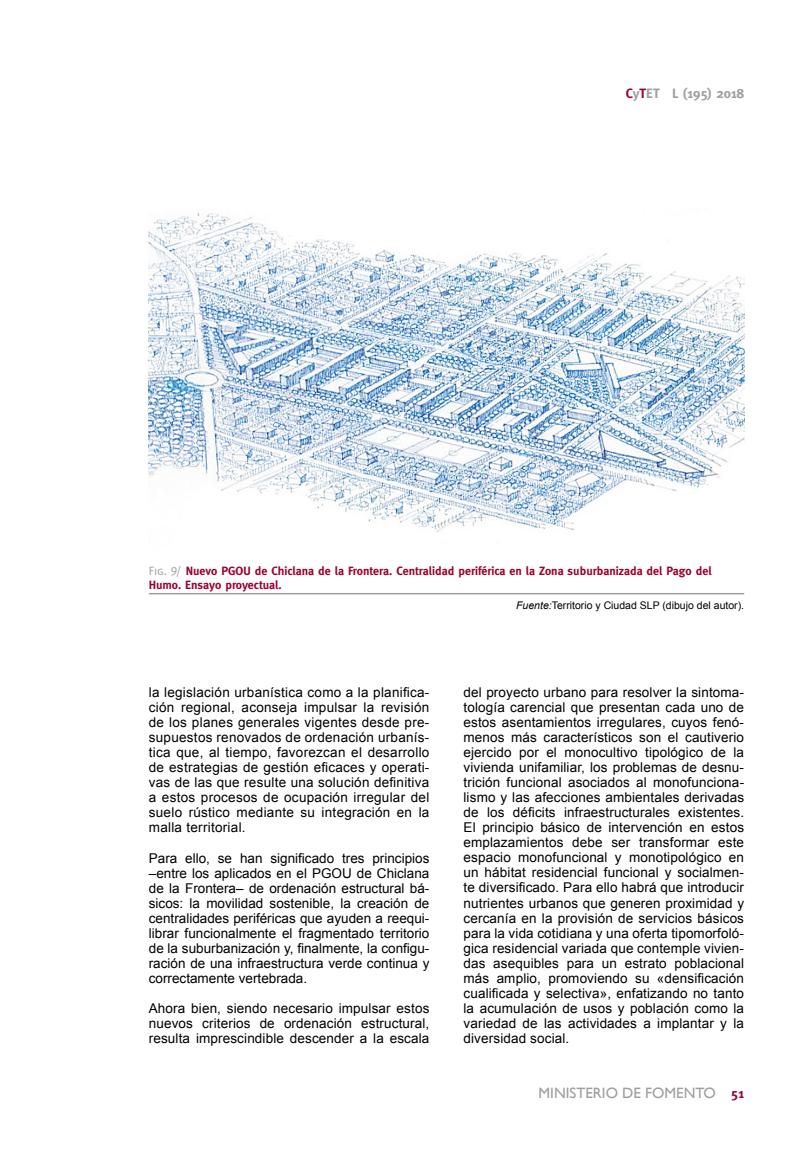
<style>
.page{position:relative;width:808px;height:1149px;background:#fff}
.page>*{position:absolute;margin:0;border:0;box-sizing:border-box;transform-origin:0 0}
.t1{font:15px "Gill Sans";color:#9c9e9f}
.t2{font:13.5px/15px "Arial";letter-spacing:.01em;color:#000;text-align:justify}
.t3{font:700 13.5px "Meta";color:#9c9e9f}
.t4{font:700 13.5px "Meta";color:#99042f}
.t5{font:700 12px/13.2px "Meta";color:#99042f}
.t6{font:10.5px "Arial";color:#000}
.s1{color:#99042f}
.s2{font-family:"Meta Caps";font-weight:400;color:#9c9e9f}
.s3{font-style:italic}
</style>
<div class="page">
<img style="left:149px;top:213px;width:595px;height:319px">
<hr style="left:149px;top:592px;width:595px;height:2px;background:#9c9e9f">
<p class="t3" style="left:626px;top:85px;width:120px"><span class="s1">C</span>y<span class="s1">T</span>ET L (195) 2018</p>
<p class="t5" style="left:149px;top:564px;width:564px"><span class="s2">Fig. 9/</span> Nuevo PGOU de Chiclana de la Frontera. Centralidad periférica en la Zona suburbanizada del Pago del<br>Humo. Ensayo proyectual.</p>
<p class="t6" style="left:516px;top:598px;width:229px"><span class="s3">Fuente:</span>Territorio y Ciudad SLP (dibujo del autor).</p>
<p class="t2" style="left:149px;top:685px;width:282px">la legislación urbanística como a la planifica&shy;ción regional, aconseja impulsar la revisión de los planes generales vigentes desde pre&shy;supuestos renovados de ordenación urbanís&shy;tica que, al tiempo, favorezcan el desarrollo de estrategias de gestión eficaces y operati&shy;vas de las que resulte una solución definitiva a estos procesos de ocupación irregular del suelo rústico mediante su integración en la malla territorial.</p>
<p class="t2" style="left:149px;top:850px;width:282px">Para ello, se han significado tres principios –entre los aplicados en el PGOU de Chiclana de la Frontera– de ordenación estructural bá&shy;sicos: la movilidad sostenible, la creación de centralidades periféricas que ayuden a reequi&shy;librar funcionalmente el fragmentado territorio de la suburbanización y, finalmente, la configu&shy;ración de una infraestructura verde continua y correctamente vertebrada.</p>
<p class="t2" style="left:149px;top:1000px;width:282px">Ahora bien, siendo necesario impulsar estos nuevos criterios de ordenación estructural, resulta imprescindible descender a la escala</p>
<p class="t2" style="left:463px;top:685px;width:282px">del proyecto urbano para resolver la sintoma&shy;tología carencial que presentan cada uno de estos asentamientos irregulares, cuyos fenó&shy;menos más característicos son el cautiverio ejercido por el monocultivo tipológico de la vivienda unifamiliar, los problemas de desnu&shy;trición funcional asociados al monofunciona&shy;lismo y las afecciones ambientales derivadas de los déficits infraestructurales existentes.<br>El principio básico de intervención en estos emplazamientos debe ser transformar este espacio monofuncional y monotipológico en un hábitat residencial funcional y socialmen&shy;te diversificado. Para ello habrá que introducir nutrientes urbanos que generen proximidad y cercanía en la provisión de servicios básicos para la vida cotidiana y una oferta tipomorfoló&shy;gica residencial variada que contemple vivien&shy;das asequibles para un estrato poblacional más amplio, promoviendo su «densificación cualificada y selectiva», enfatizando no tanto la acumulación de usos y población como la variedad de las actividades a implantar y la diversidad social.</p>
<p class="t1" style="left:538px;top:1083px;width:124px">MINISTERIO DE FOMENTO</p>
<p class="t4" style="left:731px;top:1085px;width:15px">51</p>
</div>
